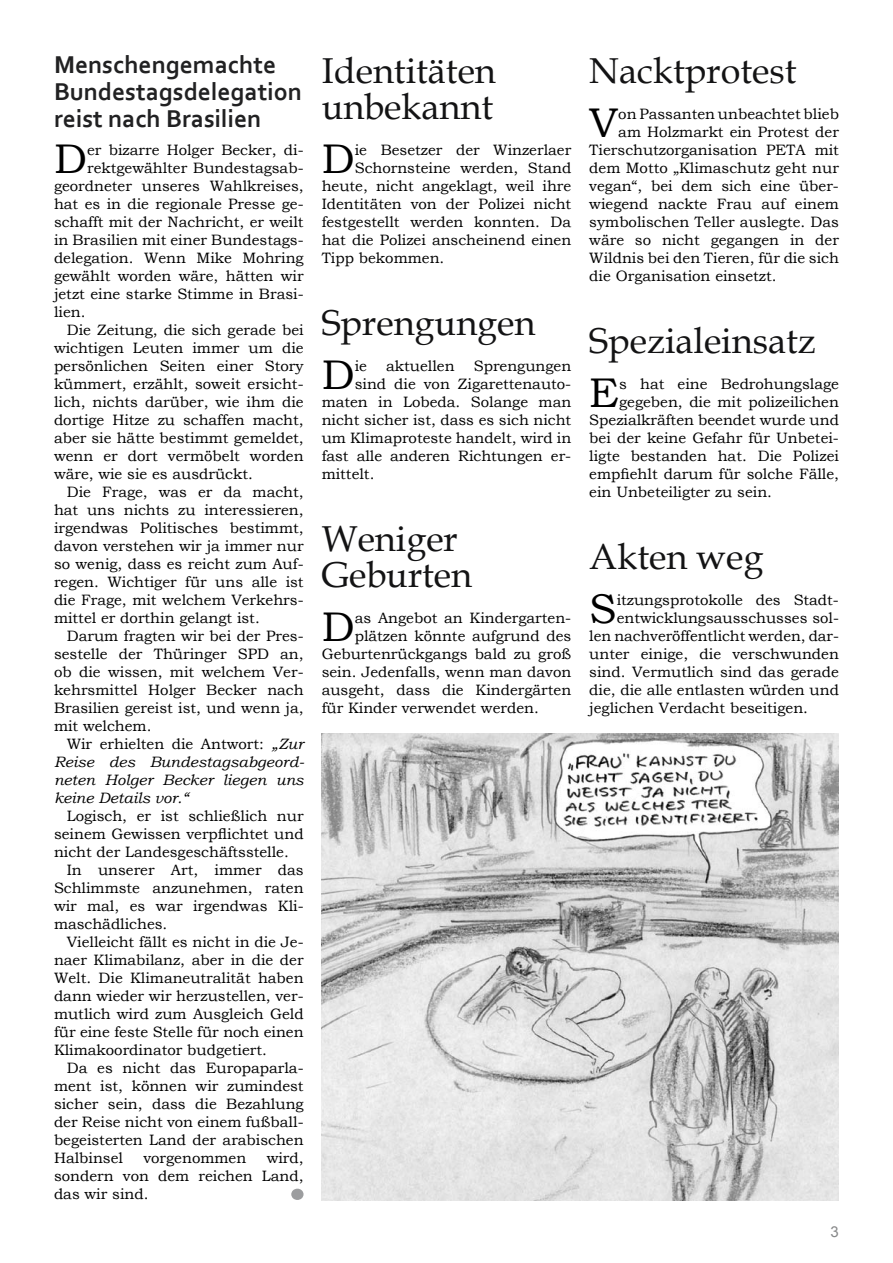
<style>
.page{position:relative;width:893px;height:1263px;background:#fff}
.page>*{position:absolute;margin:0;border:0;box-sizing:border-box;transform-origin:0 0}
.t1{font:700 61.95px "Bookman Old Style";color:#9c9d9f;scale:1.08 1}
.t2{font:41.4px "Bookman Old Style";color:#000}
.t3{font:36px/36px "Book Antiqua";color:#131314}
.t4{font:700 25.5px/27px "Corbel";color:#212122}
.t5{font:15px/18px "Bookman Old Style";color:#000;text-align:justify}
.t6{font:italic 15px "Bookman Old Style";color:#000}
.t7{font:15px "Arial";color:#878889}
.s1{font-style:italic}
</style>
<div class="page">
<img style="left:322px;top:733px;width:517px;height:468px">
<h3 class="t4" style="left:54px;top:50px;width:249px">Menschengemachte<br>Bundestagsdelegation reist nach Brasilien</h3>
<h2 class="t2" style="left:54px;top:132px;width:35px">D</h2>
<p class="t5" style="left:87px;top:141px;width:218px">er bizarre Holger Becker, di-</p>
<p class="t5" style="left:87px;top:159px;width:218px">rektgewählter Bundestagsab-</p>
<p class="t5" style="left:54px;top:177px;width:251px">geordneter unseres Wahlkreises,</p>
<p class="t5" style="left:54px;top:195px;width:251px">hat es in die regionale Presse ge-</p>
<p class="t5" style="left:54px;top:213px;width:251px">schafft mit der Nachricht, er weilt</p>
<p class="t5" style="left:54px;top:231px;width:251px">in Brasilien mit einer Bundestags-</p>
<p class="t5" style="left:54px;top:249px;width:251px">delegation. Wenn Mike Mohring</p>
<p class="t5" style="left:54px;top:267px;width:251px">gewählt worden wäre, hätten wir</p>
<p class="t5" style="left:54px;top:285px;width:251px">jetzt eine starke Stimme in Brasi-</p>
<p class="t5" style="left:54px;top:303px;width:33px">lien.</p>
<p class="t5" style="left:67px;top:321px;width:238px">Die Zeitung, die sich gerade bei</p>
<p class="t5" style="left:54px;top:339px;width:251px">wichtigen Leuten immer um die</p>
<p class="t5" style="left:54px;top:357px;width:251px">persönlichen Seiten einer Story</p>
<p class="t5" style="left:54px;top:375px;width:251px">kümmert, erzählt, soweit ersicht-</p>
<p class="t5" style="left:54px;top:393px;width:251px">lich, nichts darüber, wie ihm die</p>
<p class="t5" style="left:54px;top:411px;width:251px">dortige Hitze zu schaffen macht,</p>
<p class="t5" style="left:54px;top:429px;width:251px">aber sie hätte bestimmt gemeldet,</p>
<p class="t5" style="left:54px;top:447px;width:251px">wenn er dort vermöbelt worden</p>
<p class="t5" style="left:54px;top:465px;width:200px">wäre, wie sie es ausdrückt.</p>
<p class="t5" style="left:67px;top:483px;width:238px">Die Frage, was er da macht,</p>
<p class="t5" style="left:54px;top:501px;width:251px">hat uns nichts zu interessieren,</p>
<p class="t5" style="left:54px;top:519px;width:251px">irgendwas Politisches bestimmt,</p>
<p class="t5" style="left:54px;top:537px;width:251px">davon verstehen wir ja immer nur</p>
<p class="t5" style="left:54px;top:555px;width:251px">so wenig, dass es reicht zum Auf-</p>
<p class="t5" style="left:54px;top:573px;width:251px">regen. Wichtiger für uns alle ist</p>
<p class="t5" style="left:54px;top:591px;width:251px">die Frage, mit welchem Verkehrs-</p>
<p class="t5" style="left:54px;top:609px;width:207px">mittel er dorthin gelangt ist.</p>
<p class="t5" style="left:67px;top:627px;width:238px">Darum fragten wir bei der Pres-</p>
<p class="t5" style="left:54px;top:645px;width:251px">sestelle der Thüringer SPD an,</p>
<p class="t5" style="left:54px;top:663px;width:251px">ob die wissen, mit welchem Ver-</p>
<p class="t5" style="left:54px;top:681px;width:251px">kehrsmittel Holger Becker nach</p>
<p class="t5" style="left:54px;top:699px;width:251px">Brasilien gereist ist, und wenn ja,</p>
<p class="t5" style="left:54px;top:717px;width:99px">mit welchem.</p>
<p class="t5" style="left:67px;top:735px;width:238px">Wir erhielten die Antwort: <span class="s1">„Zur</span></p>
<p class="t6" style="left:54px;top:751px;width:252px">Reise des Bundestagsabgeord-</p>
<p class="t6" style="left:54px;top:769px;width:251px">neten Holger Becker liegen uns</p>
<p class="t6" style="left:54px;top:787px;width:137px">keine Details vor.“</p>
<p class="t5" style="left:67px;top:807px;width:238px">Logisch, er ist schließlich nur</p>
<p class="t5" style="left:54px;top:825px;width:251px">seinem Gewissen verpflichtet und</p>
<p class="t5" style="left:54px;top:843px;width:236px">nicht der Landesgeschäftsstelle.</p>
<p class="t5" style="left:67px;top:861px;width:238px">In unserer Art, immer das</p>
<p class="t5" style="left:54px;top:879px;width:251px">Schlimmste anzunehmen, raten</p>
<p class="t5" style="left:54px;top:897px;width:251px">wir mal, es war irgendwas Kli-</p>
<p class="t5" style="left:54px;top:915px;width:115px">maschädliches.</p>
<p class="t5" style="left:67px;top:933px;width:238px">Vielleicht fällt es nicht in die Je-</p>
<p class="t5" style="left:54px;top:951px;width:251px">naer Klimabilanz, aber in die der</p>
<p class="t5" style="left:54px;top:969px;width:251px">Welt. Die Klimaneutralität haben</p>
<p class="t5" style="left:54px;top:987px;width:251px">dann wieder wir herzustellen, ver-</p>
<p class="t5" style="left:54px;top:1005px;width:251px">mutlich wird zum Ausgleich Geld</p>
<p class="t5" style="left:54px;top:1023px;width:251px">für eine feste Stelle für noch einen</p>
<p class="t5" style="left:54px;top:1041px;width:214px">Klimakoordinator budgetiert.</p>
<p class="t5" style="left:67px;top:1059px;width:238px">Da es nicht das Europaparla-</p>
<p class="t5" style="left:54px;top:1077px;width:251px">ment ist, können wir zumindest</p>
<p class="t5" style="left:54px;top:1095px;width:251px">sicher sein, dass die Bezahlung</p>
<p class="t5" style="left:54px;top:1113px;width:251px">der Reise nicht von einem fußball-</p>
<p class="t5" style="left:54px;top:1131px;width:251px">begeisterten Land der arabischen</p>
<p class="t5" style="left:54px;top:1149px;width:70px">Halbinsel</p>
<p class="t5" style="left:143px;top:1149px;width:104px">vorgenommen</p>
<p class="t5" style="left:54px;top:1149px;width:251px;text-indent:213px">wird, sondern von dem reichen Land, das wir sind.</p>
<h1 class="t1" style="left:286px;top:1133px;width:23px">.</h1>
<h3 class="t3" style="left:322px;top:52px;width:176px">Identitäten unbekannt</h3>
<h2 class="t2" style="left:322px;top:132px;width:35px">D</h2>
<p class="t5" style="left:355px;top:141px;width:218px">ie Besetzer der Winzerlaer</p>
<p class="t5" style="left:355px;top:159px;width:218px">Schornsteine werden, Stand</p>
<p class="t5" style="left:322px;top:177px;width:251px">heute, nicht angeklagt, weil ihre</p>
<p class="t5" style="left:322px;top:195px;width:251px">Identitäten von der Polizei nicht</p>
<p class="t5" style="left:322px;top:213px;width:251px">festgestellt werden konnten. Da</p>
<p class="t5" style="left:322px;top:231px;width:251px">hat die Polizei anscheinend einen</p>
<p class="t5" style="left:322px;top:249px;width:124px">Tipp bekommen.</p>
<h3 class="t3" style="left:322px;top:304px;width:215px">Sprengungen</h3>
<h2 class="t2" style="left:322px;top:348px;width:35px">D</h2>
<p class="t5" style="left:355px;top:357px;width:14px">ie</p>
<p class="t5" style="left:386px;top:357px;width:70px">aktuellen</p>
<p class="t5" style="left:474px;top:357px;width:99px">Sprengungen</p>
<p class="t5" style="left:355px;top:375px;width:218px">sind die von Zigarettenauto-</p>
<p class="t5" style="left:322px;top:393px;width:251px">maten in Lobeda. Solange man</p>
<p class="t5" style="left:322px;top:411px;width:251px">nicht sicher ist, dass es sich nicht</p>
<p class="t5" style="left:322px;top:429px;width:251px">um Klimaproteste handelt, wird in</p>
<p class="t5" style="left:322px;top:447px;width:251px">fast alle anderen Richtungen er-</p>
<p class="t5" style="left:322px;top:465px;width:54px">mittelt.</p>
<h3 class="t3" style="left:322px;top:520px;width:152px">Weniger<br>Geburten</h3>
<h2 class="t2" style="left:322px;top:600px;width:35px">D</h2>
<p class="t5" style="left:355px;top:609px;width:218px">as Angebot an Kindergarten-</p>
<p class="t5" style="left:355px;top:627px;width:218px">plätzen könnte aufgrund des</p>
<p class="t5" style="left:322px;top:645px;width:251px">Geburtenrückgangs bald zu groß</p>
<p class="t5" style="left:322px;top:663px;width:251px">sein. Jedenfalls, wenn man davon</p>
<p class="t5" style="left:322px;top:681px;width:251px">ausgeht, dass die Kindergärten</p>
<p class="t5" style="left:322px;top:699px;width:219px">für Kinder verwendet werden.</p>
<h3 class="t3" style="left:589px;top:52px;width:209px">Nacktprotest</h3>
<h2 class="t2" style="left:589px;top:96px;width:30px">V</h2>
<p class="t5" style="left:618px;top:105px;width:222px">on Passanten unbeachtet blieb</p>
<p class="t5" style="left:618px;top:123px;width:222px">am Holzmarkt ein Protest der</p>
<p class="t5" style="left:589px;top:141px;width:251px">Tierschutzorganisation PETA mit</p>
<p class="t5" style="left:589px;top:159px;width:251px">dem Motto „Klimaschutz geht nur</p>
<p class="t5" style="left:589px;top:177px;width:251px">vegan“, bei dem sich eine über-</p>
<p class="t5" style="left:589px;top:195px;width:251px">wiegend nackte Frau auf einem</p>
<p class="t5" style="left:589px;top:213px;width:251px">symbolischen Teller auslegte. Das</p>
<p class="t5" style="left:589px;top:231px;width:251px">wäre so nicht gegangen in der</p>
<p class="t5" style="left:589px;top:249px;width:251px">Wildnis bei den Tieren, für die sich</p>
<p class="t5" style="left:589px;top:267px;width:189px">die Organisation einsetzt.</p>
<h3 class="t3" style="left:589px;top:322px;width:228px">Spezialeinsatz</h3>
<h2 class="t2" style="left:589px;top:366px;width:31px">E</h2>
<p class="t5" style="left:619px;top:375px;width:221px">s hat eine Bedrohungslage</p>
<p class="t5" style="left:619px;top:393px;width:221px">gegeben, die mit polizeilichen</p>
<p class="t5" style="left:589px;top:411px;width:251px">Spezialkräften beendet wurde und</p>
<p class="t5" style="left:589px;top:429px;width:251px">bei der keine Gefahr für Unbetei-</p>
<p class="t5" style="left:589px;top:447px;width:251px">ligte bestanden hat. Die Polizei</p>
<p class="t5" style="left:589px;top:465px;width:251px">empfiehlt darum für solche Fälle,</p>
<p class="t5" style="left:589px;top:483px;width:184px">ein Unbeteiligter zu sein.</p>
<h3 class="t3" style="left:589px;top:538px;width:176px">Akten weg</h3>
<h2 class="t2" style="left:589px;top:582px;width:29px">S</h2>
<p class="t5" style="left:617px;top:591px;width:224px">itzungsprotokolle des Stadt-</p>
<p class="t5" style="left:617px;top:609px;width:224px">entwicklungsausschusses sol-</p>
<p class="t5" style="left:589px;top:627px;width:251px">len nachveröffentlicht werden, dar-</p>
<p class="t5" style="left:589px;top:645px;width:251px">unter einige, die verschwunden</p>
<p class="t5" style="left:589px;top:663px;width:251px">sind. Vermutlich sind das gerade</p>
<p class="t5" style="left:589px;top:681px;width:251px">die, die alle entlasten würden und</p>
<p class="t5" style="left:589px;top:699px;width:220px">jeglichen Verdacht beseitigen.</p>
<p class="t7" style="left:831px;top:1222px;width:10px">3</p>
</div>
